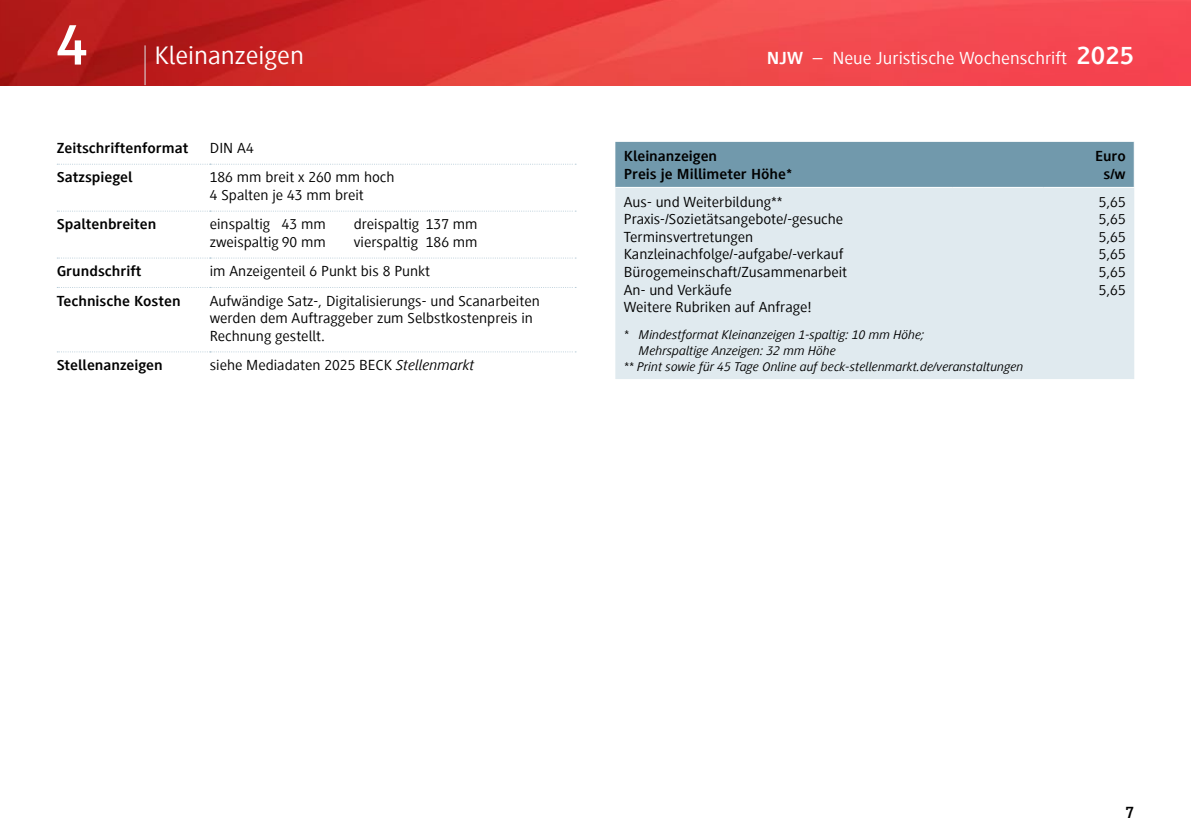
<style>
.page{position:relative;width:1191px;height:840px;background:#fff}
.page>*{position:absolute;margin:0;border:0;box-sizing:border-box;transform-origin:0 0}
.t1{font:700 60px "Generis Sans Com";color:#fff}
.t2{font:26px "Generis Sans Com";color:#fff;scale:1.08 1}
.t3{font:18px "Generis Sans Com";color:#fff;scale:1.08 1}
.t4{font:700 17px "Generis Sans Com";color:#000}
.t5{font:15px/17.6px "Generis Sans Com";color:#000;scale:1.08 1}
.t6{font:700 15px/17.6px "Generis Sans Com";color:#000;scale:1.08 1}
.t7{font:italic 13px "Generis Sans Com";color:#000;scale:1.08 1}
.s1{font-style:italic}
.s2{font-weight:700}
.s3{font-weight:700;font-size:26px}
</style>
<div class="page">
<img style="left:0;top:0;width:1191px;height:85px">
<hr style="left:144px;top:45px;width:2px;height:40px;background:#dde3e5">
<svg style="left:57px;top:351px;width:519px;height:1px"></svg>
<svg style="left:57px;top:210px;width:519px;height:1px"></svg>
<svg style="left:57px;top:257px;width:519px;height:1px"></svg>
<svg style="left:57px;top:287px;width:519px;height:1px"></svg>
<svg style="left:57px;top:164px;width:519px;height:1px"></svg>
<div style="left:615px;top:142px;width:518px;height:45px;background:#7199ac"></div>
<div style="left:615px;top:188px;width:519px;height:191px;background:#e0eaef"></div>
<h1 class="t1" style="left:57px;top:12px;width:32px">4</h1>
<h2 class="t2" style="left:154px;top:42px;width:140px">Kleinanzeigen</h2>
<p class="t6" style="left:57px;top:139px;width:123px">Zeitschriftenformat</p>
<p class="t5" style="left:210px;top:139px;width:42px">DIN A4</p>
<p class="t6" style="left:57px;top:168px;width:72px">Satzspiegel</p>
<p class="t5" style="left:210px;top:168px;width:173px">186 mm breit x 260 mm hoch<br>4 Spalten je 43 mm breit</p>
<p class="t6" style="left:57px;top:215px;width:94px">Spaltenbreiten</p>
<p class="t5" style="left:210px;top:215px;width:109px">einspaltig 43 mm</p>
<p class="t5" style="left:354px;top:215px;width:116px">dreispaltig 137 mm</p>
<p class="t5" style="left:210px;top:233px;width:109px">zweispaltig 90 mm</p>
<p class="t5" style="left:354px;top:233px;width:116px">vierspaltig 186 mm</p>
<p class="t6" style="left:57px;top:262px;width:80px">Grundschrift</p>
<p class="t5" style="left:210px;top:262px;width:205px">im Anzeigenteil 6 Punkt bis 8 Punkt</p>
<p class="t6" style="left:57px;top:292px;width:116px">Technische Kosten</p>
<p class="t5" style="left:210px;top:292px;width:307px">Aufwändige Satz-, Digitalisierungs- und Scanarbeiten werden dem Auftraggeber zum Selbstkostenpreis in<br>Rechnung gestellt.</p>
<p class="t6" style="left:57px;top:356px;width:100px">Stellenanzeigen</p>
<p class="t5" style="left:210px;top:356px;width:246px">siehe Mediadaten 2025 BECK <span class="s1">Stellenmarkt</span></p>
<p class="t3" style="left:767px;top:49px;width:341px"><span class="s2">NJW</span> – Neue Juristische Wochenschrift <span class="s3">2025</span></p>
<p class="t6" style="left:624px;top:148px;width:157px">Kleinanzeigen<br>Preis je Millimeter Höhe*</p>
<p class="t6" style="left:1095px;top:148px;width:30px;text-align:center">Euro s/w</p>
<p class="t5" style="left:624px;top:193px;width:208px">Aus- und Weiterbildung**<br>Praxis-/Sozietätsangebote/-gesuche<br>Terminsvertretungen<br>Kanzleinachfolge/-aufgabe/-verkauf<br>Bürogemeinschaft/Zusammenarbeit<br>An- und Verkäufe<br>Weitere Rubriken auf Anfrage!</p>
<p class="t5" style="left:1098px;top:193px;width:27px;text-align:justify">5,65<br>5,65<br>5,65<br>5,65<br>5,65<br>5,65</p>
<p class="t7" style="left:624px;top:327px;width:280px">* Mindestformat Kleinanzeigen 1-spaltig: 10 mm Höhe;</p>
<p class="t7" style="left:639px;top:343px;width:184px">Mehrspaltige Anzeigen: 32 mm Höhe</p>
<p class="t7" style="left:624px;top:359px;width:371px">** Print sowie für 45 Tage Online auf beck-stellenmarkt.de/veranstaltungen</p>
<p class="t4" style="left:1125px;top:803px;width:10px">7</p>
</div>
